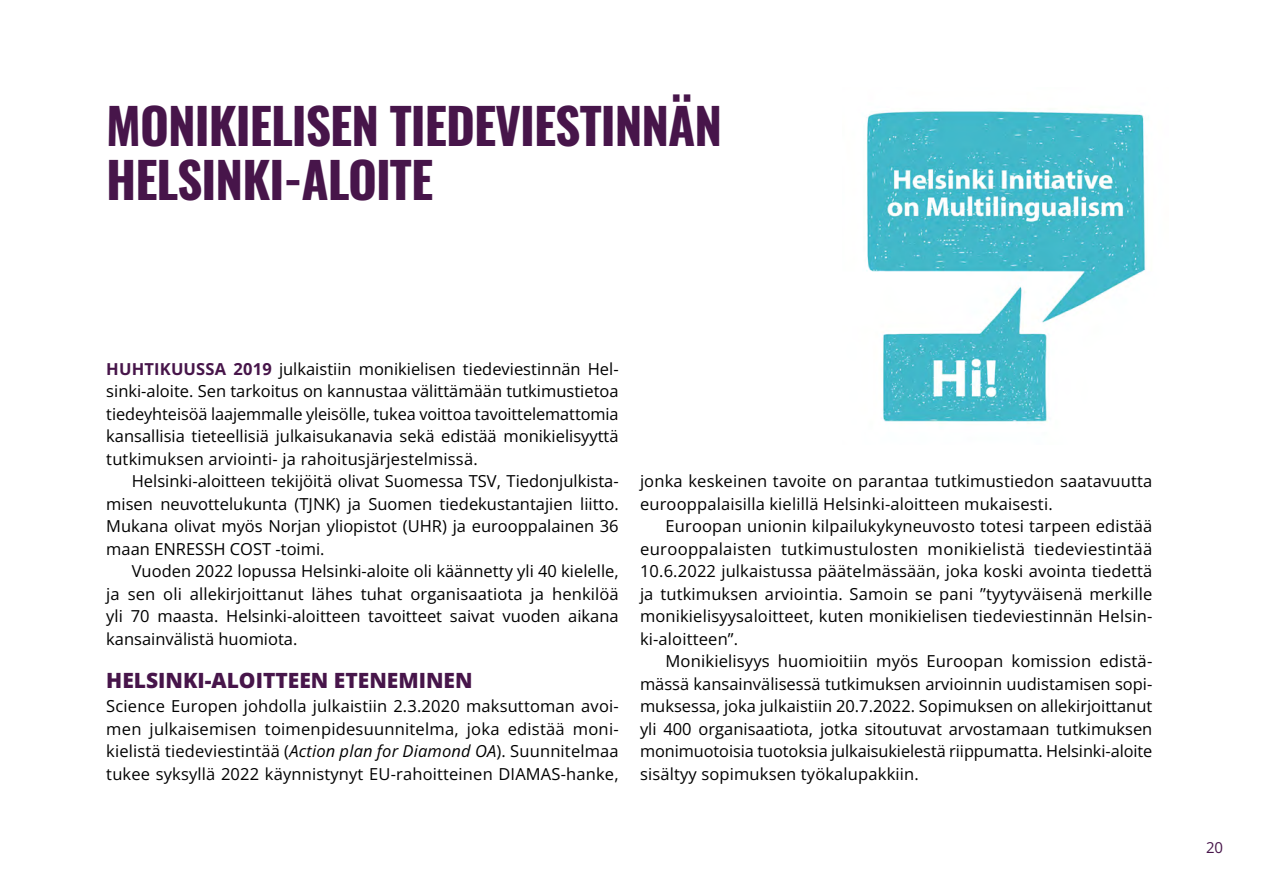
<style>
.page{position:relative;width:1263px;height:893px;background:#fff}
.page>*{position:absolute;margin:0;border:0;box-sizing:border-box;transform-origin:0 0}
.H1_Otsikko_-_1_taso{font:700 49.5px/54px "Oswald";letter-spacing:-.02em;color:#47154a}
.Väliotsikko{font:800 21px "Open Sans";color:#47154a}
.Leipäteksti_SIS{font:16.5px/22.5px "Open Sans";letter-spacing:.01em;color:#000;text-align:justify}
.P_Leipäteksti{font:16.5px/22.5px "Open Sans";letter-spacing:.01em;color:#000;text-align:justify}
.t1{font:15px "Open Sans";color:#47154a}
.s1{font-weight:700;color:#47154a}
.s2{font-style:italic}
</style>
<div class="page">
<img style="left:866px;top:110px;width:280px;height:312px">
<h1 class="H1_Otsikko_-_1_taso" style="left:106px;top:102px;width:617px">MONIKIELISEN TIEDEVIESTINNÄN<br>HELSINKI-ALOITE</h1>
<p class="P_Leipäteksti" style="left:106px;top:357px;width:514px"><span class="s1">HUHTIKUUSSA 2019</span> julkaistiin monikielisen tiedeviestinnän Hel&shy;sinki-aloite. Sen tarkoitus on kannustaa välittämään tutkimustietoa tiedeyhteisöä laajemmalle yleisölle, tukea voittoa tavoittelemattomia kansallisia tieteellisiä julkaisukanavia sekä edistää monikielisyyttä tutkimuksen arviointi- ja rahoitusjärjestelmissä.</p>
<p class="Leipäteksti_SIS" style="left:106px;top:469px;width:514px;text-indent:26px">Helsinki-aloitteen tekijöitä olivat Suomessa TSV, Tiedonjulkista&shy;misen neuvottelukunta (TJNK) ja Suomen tiedekustantajien liitto.<br>Mukana olivat myös Norjan yliopistot (UHR) ja eurooppalainen 36 maan ENRESSH COST -toimi.</p>
<p class="Leipäteksti_SIS" style="left:106px;top:559px;width:514px;text-indent:26px">Vuoden 2022 lopussa Helsinki-aloite oli käännetty yli 40 kielelle, ja sen oli allekirjoittanut lähes tuhat organisaatiota ja henkilöä yli 70 maasta. Helsinki-aloitteen tavoitteet saivat vuoden aikana kansainvälistä huomiota.</p>
<h2 class="Väliotsikko" style="left:106px;top:666px;width:368px">HELSINKI-ALOITTEEN ETENEMINEN</h2>
<p class="P_Leipäteksti" style="left:106px;top:694px;width:514px">Science Europen johdolla julkaistiin 2.3.2020 maksuttoman avoi&shy;men julkaisemisen toimenpidesuunnitelma, joka edistää moni&shy;kielistä tiedeviestintää (<span class="s2">Action plan for Diamond OA</span>). Suunnitelmaa tukee syksyllä 2022 käynnistynyt EU-rahoitteinen DIAMAS-hanke,</p>
<p class="Leipäteksti_SIS" style="left:640px;top:469px;width:514px">jonka keskeinen tavoite on parantaa tutkimustiedon saatavuutta eurooppalaisilla kielillä Helsinki-aloitteen mukaisesti.</p>
<p class="Leipäteksti_SIS" style="left:640px;top:514px;width:514px;text-indent:26px">Euroopan unionin kilpailukykyneuvosto totesi tarpeen edistää eurooppalaisten tutkimustulosten monikielistä tiedeviestintää 10.6.2022 julkaistussa päätelmässään, joka koski avointa tiedettä ja tutkimuksen arviointia. Samoin se pani ”tyytyväisenä merkille monikielisyysaloitteet, kuten monikielisen tiedeviestinnän Helsin&shy;ki-aloitteen”.</p>
<p class="Leipäteksti_SIS" style="left:640px;top:649px;width:514px;text-indent:26px">Monikielisyys huomioitiin myös Euroopan komission edistä&shy;mässä kansainvälisessä tutkimuksen arvioinnin uudistamisen sopi&shy;muksessa, joka julkaistiin 20.7.2022. Sopimuksen on allekirjoittanut yli 400 organisaatiota, jotka sitoutuvat arvostamaan tutkimuksen monimuotoisia tuotoksia julkaisukielestä riippumatta. Helsinki-aloite sisältyy sopimuksen työkalupakkiin.</p>
<p class="t1" style="left:1206px;top:837px;width:19px">20</p>
</div>
